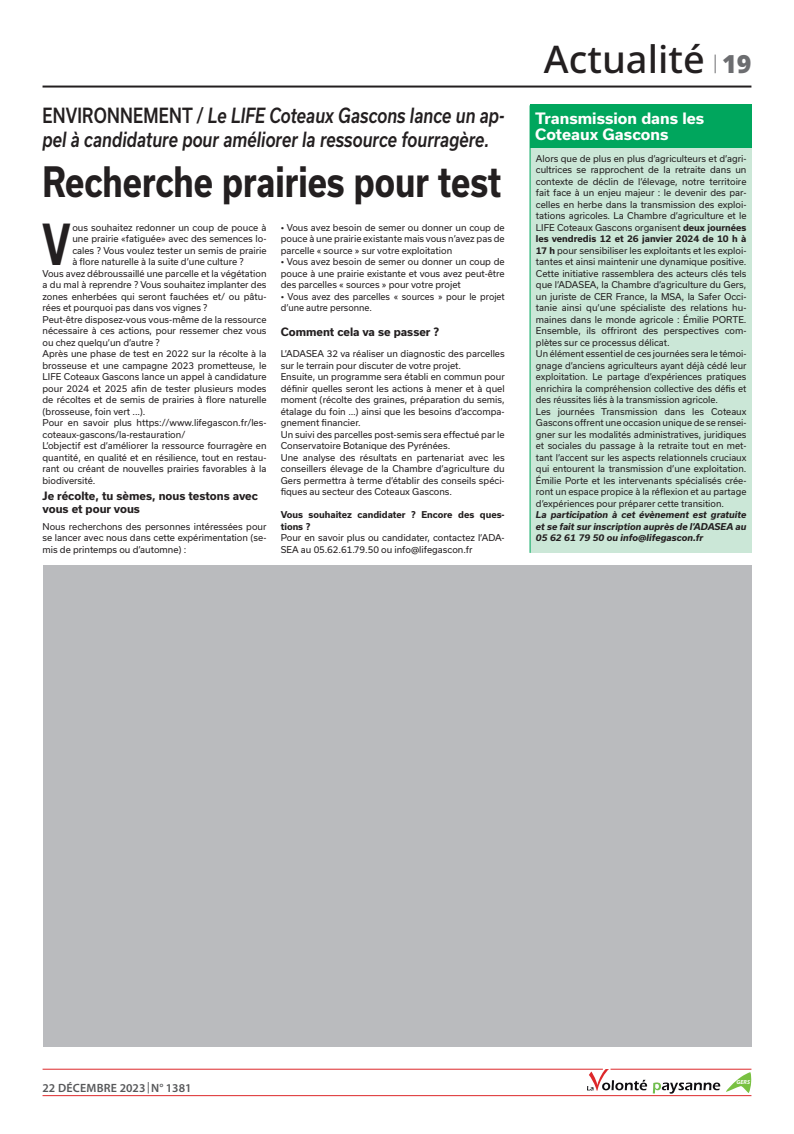
<style>
.page{position:relative;width:794px;height:1134px;background:#fff}
.page>*{position:absolute;margin:0;border:0;box-sizing:border-box;transform-origin:0 0}
.t1{font:700 53.9px "Usual";color:#231f20;scale:.7 1}
.t2{font:700 40px "Usual";color:#231f20;scale:.81 1}
.t3{font:500 38px "Noto Sans";color:#231f20}
.t4{font:italic 500 20px/24px "Usual";color:#231f20;scale:.8 1}
.t5{font:700 15px/16px "Usual";color:#fff}
.t6{font:600 12px "Myriad Pro";letter-spacing:.01em;color:#57585a}
.t7{font:700 11px/13.2px "Usual";color:#231f20}
.t8{font:9px/11.5px "Usual";color:#231f20}
.t9{font:italic 700 9px/11.5px "Usual";color:#231f20;text-align:justify}
.t10{font:700 9px/11.5px "Usual";color:#231f20}
.t11{font:italic 700 5.9px "Myriad Pro";color:#fff}
.s1{font-style:normal}
.s2{font-weight:900;font-size:25px;color:#6c6d70}
.s3{font-weight:700}
</style>
<div class="page">
<svg style="left:714px;top:55px;width:1px;height:18px"></svg>
<hr style="left:43px;top:86px;width:708px;height:2px;background:#231f20">
<hr style="left:43px;top:1069px;width:560px;height:1px;background:#dd282b">
<hr style="left:610px;top:1069px;width:141px;height:1px;background:#dd282b">
<hr style="left:43px;top:1095px;width:708px;height:1px;background:#dd282b">
<svg style="left:587px;top:1069px;width:133px;height:28px"></svg>
<svg style="left:726px;top:1072px;width:25px;height:21px"></svg>
<div style="left:43px;top:565px;width:708px;height:482px;background:#babbbe"></div>
<div style="left:530px;top:142px;width:222px;height:411px;background:#cbe7d7"></div>
<div style="left:529px;top:104px;width:222px;height:44px;background:#00a65d"></div>
<hr style="left:529px;top:105px;width:1px;height:448px;background:#00a65d">
<h3 class="t4" style="left:43px;top:103px;width:579px"><span class="s1">ENVIRONNEMENT /</span> Le LIFE Coteaux Gascons lance un ap&shy;pel à candidature pour améliorer la ressource fourragère.</h3>
<h2 class="t2" style="left:43px;top:159px;width:568px">Recherche prairies pour test</h2>
<h1 class="t1" style="left:42px;top:214px;width:42px">V</h1>
<p class="t8" style="left:72px;top:222px;width:196px">ous souhaitez redonner un coup de pouce à</p>
<p class="t8" style="left:72px;top:233px;width:196px">une prairie «fatiguée» avec des semences lo-</p>
<p class="t8" style="left:72px;top:245px;width:196px">cales ? Vous voulez tester un semis de prairie</p>
<p class="t8" style="left:72px;top:256px;width:173px">à flore naturelle à la suite d’une culture ?</p>
<p class="t8" style="left:43px;top:268px;width:225px">Vous avez débroussaillé une parcelle et la végétation</p>
<p class="t8" style="left:43px;top:279px;width:225px">a du mal à reprendre ? Vous souhaitez implanter des</p>
<p class="t8" style="left:43px;top:291px;width:225px">zones enherbées qui seront fauchées et/ ou pâtu-</p>
<p class="t8" style="left:43px;top:302px;width:166px">rées et pourquoi pas dans vos vignes ?</p>
<p class="t8" style="left:43px;top:314px;width:225px">Peut-être disposez-vous vous-même de la ressource</p>
<p class="t8" style="left:43px;top:325px;width:225px">nécessaire à ces actions, pour ressemer chez vous</p>
<p class="t8" style="left:43px;top:337px;width:119px">ou chez quelqu’un d’autre ?</p>
<p class="t8" style="left:43px;top:348px;width:225px">Après une phase de test en 2022 sur la récolte à la</p>
<p class="t8" style="left:43px;top:360px;width:225px">brosseuse et une campagne 2023 prometteuse, le</p>
<p class="t8" style="left:43px;top:371px;width:225px">LIFE Coteaux Gascons lance un appel à candidature</p>
<p class="t8" style="left:43px;top:383px;width:225px">pour 2024 et 2025 afin de tester plusieurs modes</p>
<p class="t8" style="left:43px;top:394px;width:225px">de récoltes et de semis de prairies à flore naturelle</p>
<p class="t8" style="left:43px;top:406px;width:104px">(brosseuse, foin vert ...).</p>
<p class="t8" style="left:43px;top:417px;width:225px">Pour en savoir plus https://www.lifegascon.fr/les-</p>
<p class="t8" style="left:43px;top:429px;width:144px">coteaux-gascons/la-restauration/</p>
<p class="t8" style="left:43px;top:440px;width:225px">L’objectif est d’améliorer la ressource fourragère en</p>
<p class="t8" style="left:43px;top:452px;width:225px">quantité, en qualité et en résilience, tout en restau-</p>
<p class="t8" style="left:43px;top:463px;width:225px">rant ou créant de nouvelles prairies favorables à la</p>
<p class="t8" style="left:43px;top:475px;width:54px">biodiversité.</p>
<p class="t7" style="left:43px;top:489px;width:217px">Je récolte, tu sèmes, nous testons avec vous et pour vous</p>
<p class="t8" style="left:43px;top:521px;width:225px;text-align:justify">Nous recherchons des personnes intéressées pour se lancer avec nous dans cette expérimentation (se&shy;mis de printemps ou d’automne) :</p>
<p class="t8" style="left:281px;top:222px;width:225px;text-align:justify">• Vous avez besoin de semer ou donner un coup de pouce à une prairie existante mais vous n’avez pas de parcelle « source » sur votre exploitation</p>
<p class="t8" style="left:281px;top:256px;width:225px;text-align:justify">• Vous avez besoin de semer ou donner un coup de pouce à une prairie existante et vous avez peut-être des parcelles « sources » pour votre projet</p>
<p class="t8" style="left:281px;top:291px;width:225px">• Vous avez des parcelles « sources » pour le projet d’une autre personne.</p>
<p class="t7" style="left:281px;top:325px;width:160px">Comment cela va se passer ?</p>
<p class="t8" style="left:281px;top:348px;width:225px">L’ADASEA 32 va réaliser un diagnostic des parcelles sur le terrain pour discuter de votre projet.<br>Ensuite, un programme sera établi en commun pour définir quelles seront les actions à mener et à quel moment (récolte des graines, préparation du semis, étalage du foin …) ainsi que les besoins d’accompa&shy;gnement financier.<br>Un suivi des parcelles post-semis sera effectué par le Conservatoire Botanique des Pyrénées.<br>Une analyse des résultats en partenariat avec les conseillers élevage de la Chambre d’agriculture du Gers permettra à terme d’établir des conseils spéci&shy;fiques au secteur des Coteaux Gascons.</p>
<p class="t10" style="left:281px;top:509px;width:225px">Vous souhaitez candidater ? Encore des ques&shy;tions ?</p>
<p class="t8" style="left:281px;top:532px;width:225px">Pour en savoir plus ou candidater, contactez l’ADA-<br>SEA au 05.62.61.79.50 ou info@lifegascon.fr</p>
<h3 class="t3" style="left:544px;top:33px;width:209px">Actualité <span class="s2">19</span></h3>
<h3 class="t5" style="left:535px;top:110px;width:171px">Transmission dans les<br>Coteaux Gascons</h3>
<p class="t8" style="left:536px;top:153px;width:212px">Alors que de plus en plus d’agriculteurs et d’agri&shy;cultrices se rapprochent de la retraite dans un contexte de déclin de l’élevage, notre territoire fait face à un enjeu majeur : le devenir des par&shy;celles en herbe dans la transmission des exploi&shy;tations agricoles. La Chambre d’agriculture et le LIFE Coteaux Gascons organisent <span class="s3">deux journées les vendredis 12 et 26 janvier 2024 de 10 h à 17 h</span> pour sensibiliser les exploitants et les exploi&shy;tantes et ainsi maintenir une dynamique positive.<br>Cette initiative rassemblera des acteurs clés tels que l’ADASEA, la Chambre d’agriculture du Gers, un juriste de CER France, la MSA, la Safer Occi&shy;tanie ainsi qu’une spécialiste des relations hu&shy;maines dans le monde agricole : Émilie PORTE.<br>Ensemble, ils offriront des perspectives com&shy;plètes sur ce processus délicat.<br>Un élément essentiel de ces journées sera le témoi&shy;gnage d’anciens agriculteurs ayant déjà cédé leur exploitation. Le partage d’expériences pratiques enrichira la compréhension collective des défis et des réussites liés à la transmission agricole.<br>Les journées Transmission dans les Coteaux Gascons offrent une occasion unique de se rensei&shy;gner sur les modalités administratives, juridiques et sociales du passage à la retraite tout en met&shy;tant l’accent sur les aspects relationnels cruciaux qui entourent la transmission d’une exploitation.<br>Émilie Porte et les intervenants spécialisés crée&shy;ront un espace propice à la réflexion et au partage d’expériences pour préparer cette transition.</p>
<p class="t9" style="left:536px;top:509px;width:212px">La participation à cet évènement est gratuite et se fait sur inscription auprès de l’ADASEA au 05 62 61 79 50 ou info@lifegascon.fr</p>
<h3 class="t6" style="left:43px;top:1080px;width:151px">22 DÉCEMBRE 2023 N° 1381</h3>
<p class="t11" style="left:736px;top:1078px;width:15px">GERS</p>
</div>
